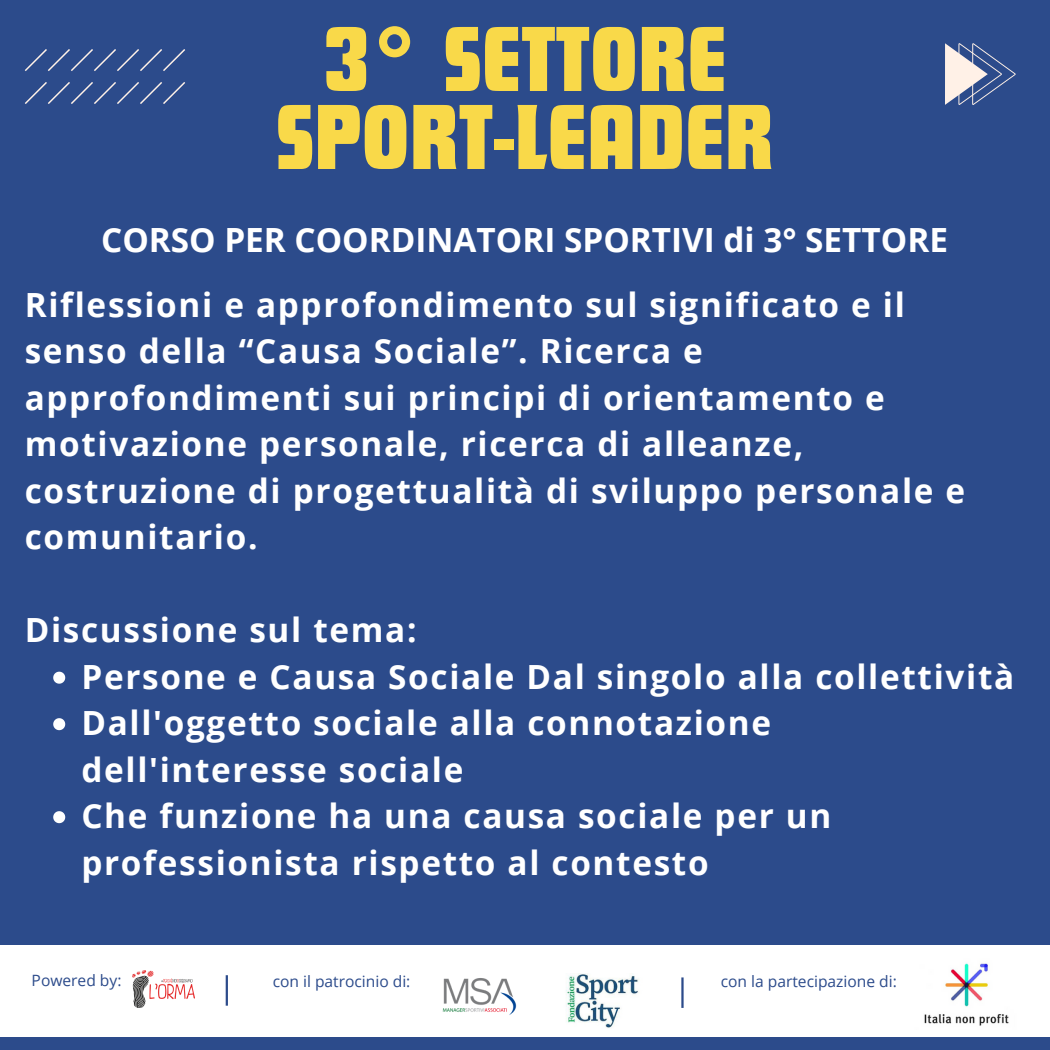
<style>
.page{position:relative;width:1050px;height:1050px;background:#2c4b8b}
.page>*{position:absolute;margin:0;border:0;box-sizing:border-box;transform-origin:0 0}
.t1{font:96px/78px "Futura Com Display";letter-spacing:.015em;color:#f9d949;text-align:center}
.t2{font:700 33.3px/46.5px "Open Sans";letter-spacing:.05em;color:#fff}
.t3{font:700 33.3px "Open Sans";color:#fff}
.t4{font:15.6px "Open Sans";color:#2c4b8b}
</style>
<div class="page">
<svg style="left:25px;top:49px;width:160px;height:55px"></svg>
<svg style="left:945px;top:43px;width:71px;height:62px"></svg>
<div style="left:0;top:945px;width:1050px;height:92px;background:#fff"></div>
<img style="left:133px;top:971px;width:61px;height:37px">
<hr style="left:226px;top:975px;width:2px;height:31px;background:#2c4b8b">
<img style="left:442px;top:978px;width:74px;height:37px">
<img style="left:566px;top:974px;width:73px;height:54px">
<img style="left:924px;top:963px;width:85px;height:63px">
<hr style="left:681px;top:977px;width:3px;height:31px;background:#2c4b8b">
<svg style="left:53px;top:672px;width:12px;height:12px"></svg>
<svg style="left:53px;top:718px;width:12px;height:12px"></svg>
<svg style="left:53px;top:811px;width:12px;height:12px"></svg>
<h1 class="t1" style="left:277px;top:18px;width:498px">3° SETTORE<br>SPORT-LEADER</h1>
<p class="t3" style="left:101px;top:216px;width:848px">CORSO PER COORDINATORI SPORTIVI di 3° SETTORE</p>
<p class="t2" style="left:25px;top:281px;width:942px">Riflessioni e approfondimento sul significato e il senso della “Causa Sociale”. Ricerca e approfondimenti sui principi di orientamento e motivazione personale, ricerca di alleanze, costruzione di progettualità di sviluppo personale e comunitario.</p>
<p class="t2" style="left:25px;top:606px;width:393px">Discussione sul tema:</p>
<p class="t2" style="left:81px;top:653px;width:922px">Persone e Causa Sociale Dal singolo alla collettività</p>
<p class="t2" style="left:81px;top:699px;width:691px">Dall'oggetto sociale alla connotazione dell'interesse sociale</p>
<p class="t2" style="left:81px;top:792px;width:751px">Che funzione ha una causa sociale per un professionista rispetto al contesto</p>
<h2 class="t4" style="left:32px;top:969px;width:91px">Powered by:</h2>
<p class="t4" style="left:273px;top:970px;width:139px">con il patrocinio di:</p>
<p class="t4" style="left:721px;top:970px;width:178px">con la partecipazione di:</p>
</div>
